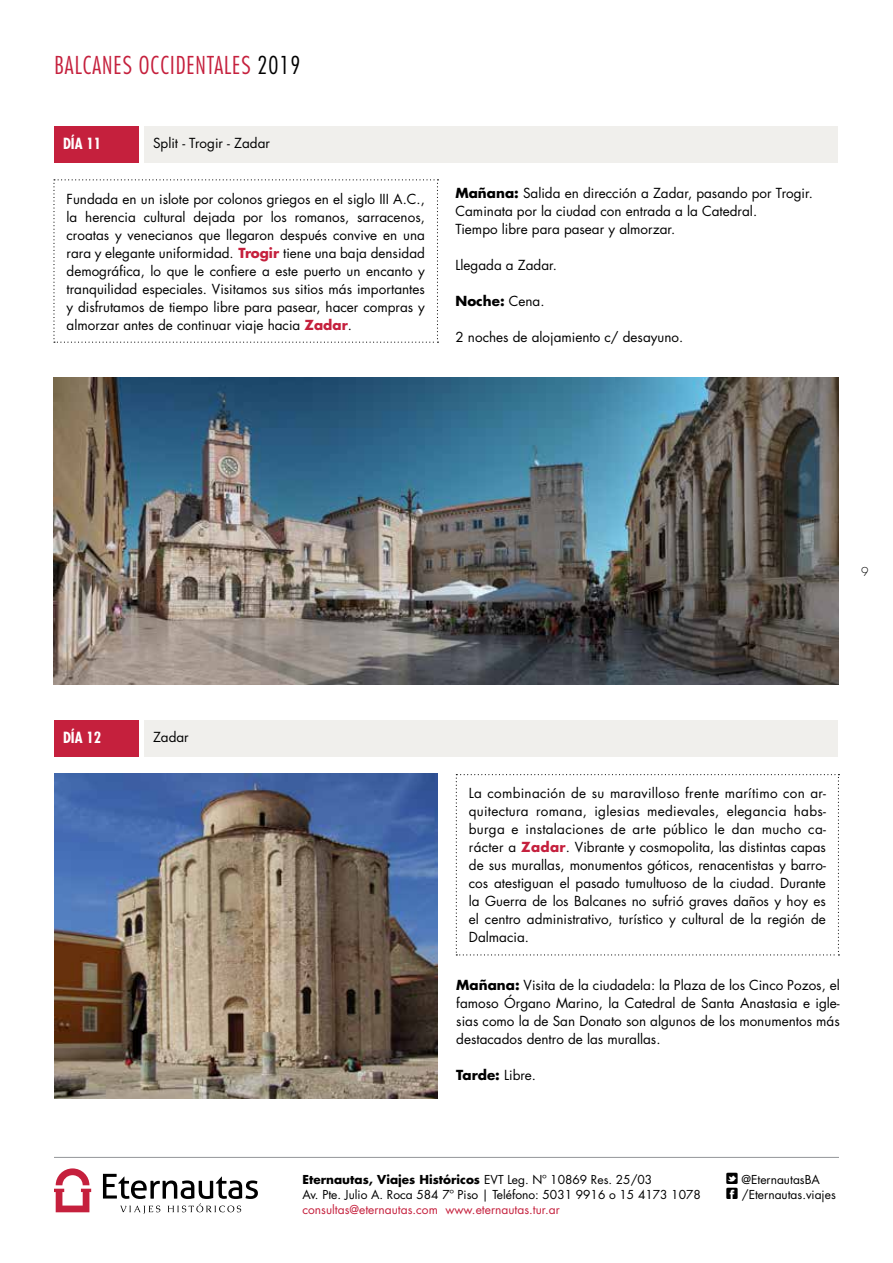
<style>
.page{position:relative;width:893px;height:1263px;background:#fff}
.page>*{position:absolute;margin:0;border:0;box-sizing:border-box;transform-origin:0 0}
.t1{font:300 condensed 24px "Futura Std";letter-spacing:.04em;color:#c5203d}
.t2{font:700 condensed 15px "Futura Std";color:#fff}
.t3{font:13.5px/18px "Futura Std";color:#000;text-align:justify}
.t4{font:700 13.5px "Futura Std";color:#000}
.t5{font:12px/15px "Futura Std";color:#000}
.t6{font:12px "Futura Std";color:#c5203d}
.t7{font:300 12px "Futura Std";color:#000}
.s1{color:#000}
.s2{font-weight:700;color:#c5203d}
.s3{font-weight:700}
.s4{font-weight:400}
</style>
<div class="page">
<hr style="left:54px;top:1157px;width:785px;height:1px;background:#939598">
<svg style="left:54px;top:1168px;width:37px;height:44px"></svg>
<svg style="left:103px;top:1174px;width:155px;height:40px"></svg>
<div style="left:54px;top:126px;width:84px;height:36px;background:#c5203d"></div>
<div style="left:144px;top:126px;width:693px;height:36px;background:#f0efec"></div>
<svg style="left:53px;top:179px;width:385px;height:164px"></svg>
<img style="left:54px;top:378px;width:785px;height:306px">
<div style="left:54px;top:720px;width:84px;height:36px;background:#c5203d"></div>
<div style="left:144px;top:720px;width:693px;height:36px;background:#f0efec"></div>
<svg style="left:456px;top:774px;width:383px;height:181px"></svg>
<img style="left:54px;top:773px;width:383px;height:325px">
<h1 class="t1" style="left:54px;top:51px;width:247px">BALCANES OCCIDENTALES <span class="s1">2019</span></h1>
<p class="t2" style="left:63px;top:134px;width:40px">DÍA 11</p>
<p class="t3" style="left:153px;top:135px;width:119px">Split - Trogir - Zadar</p>
<p class="t3" style="left:67px;top:190px;width:360px">Fundada en un islote por colonos griegos en el siglo III A.C., la herencia cultural dejada por los romanos, sarracenos, croatas y venecianos que llegaron después convive en una rara y elegante uniformidad. <span class="s2">Trogir</span> tiene una baja densidad demográfica, lo que le confiere a este puerto un encanto y tranquilidad especiales. Visitamos sus sitios más importantes y disfrutamos de tiempo libre para pasear, hacer compras y almorzar antes de continuar viaje hacia <span class="s2">Zadar</span>.</p>
<p class="t3" style="left:455px;top:184px;width:359px;text-align:left"><span class="s3">Mañana:</span> Salida en dirección a Zadar, pasando por Trogir.<br>Caminata por la ciudad con entrada a la Catedral.<br>Tiempo libre para pasear y almorzar.</p>
<p class="t3" style="left:455px;top:256px;width:103px">Llegada a Zadar.</p>
<p class="t4" style="left:455px;top:292px;width:91px">Noche: <span class="s4">Cena.</span></p>
<p class="t3" style="left:455px;top:328px;width:229px">2 noches de alojamiento c/ desayuno.</p>
<p class="t2" style="left:63px;top:728px;width:40px">DÍA 12</p>
<p class="t3" style="left:153px;top:729px;width:37px">Zadar</p>
<p class="t7" style="left:861px;top:564px;width:9px">9</p>
<p class="t3" style="left:469px;top:784px;width:358px">La combinación de su maravilloso frente marítimo con ar&shy;quitectura romana, iglesias medievales, elegancia habs&shy;burga e instalaciones de arte público le dan mucho ca&shy;rácter a <span class="s2">Zadar</span>. Vibrante y cosmopolita, las distintas capas de sus murallas, monumentos góticos, renacentistas y barro&shy;cos atestiguan el pasado tumultuoso de la ciudad. Durante la Guerra de los Balcanes no sufrió graves daños y hoy es el centro administrativo, turístico y cultural de la región de Dalmacia.</p>
<p class="t3" style="left:456px;top:976px;width:385px"><span class="s3">Mañana:</span> Visita de la ciudadela: la Plaza de los Cinco Pozos, el famoso Órgano Marino, la Catedral de Santa Anastasia e igle&shy;sias como la de San Donato son algunos de los monumentos más destacados dentro de las murallas.</p>
<p class="t4" style="left:456px;top:1066px;width:81px">Tarde: <span class="s4">Libre.</span></p>
<p class="t5" style="left:302px;top:1172px;width:400px"><span class="s3">Eternautas, Viajes Históricos</span> EVT Leg. Nº 10869 Res. 25/03<br>Av. Pte. Julio A. Roca 584 7º Piso | Teléfono: 5031 9916 o 15 4173 1078</p>
<p class="t6" style="left:302px;top:1202px;width:259px">consultas@eternautas.com www.eternautas.tur.ar</p>
<p class="t5" style="left:741px;top:1172px;width:80px">@EternautasBA</p>
<p class="t5" style="left:726px;top:1187px;width:111px">❑ /Eternautas.viajes</p>
</div>
